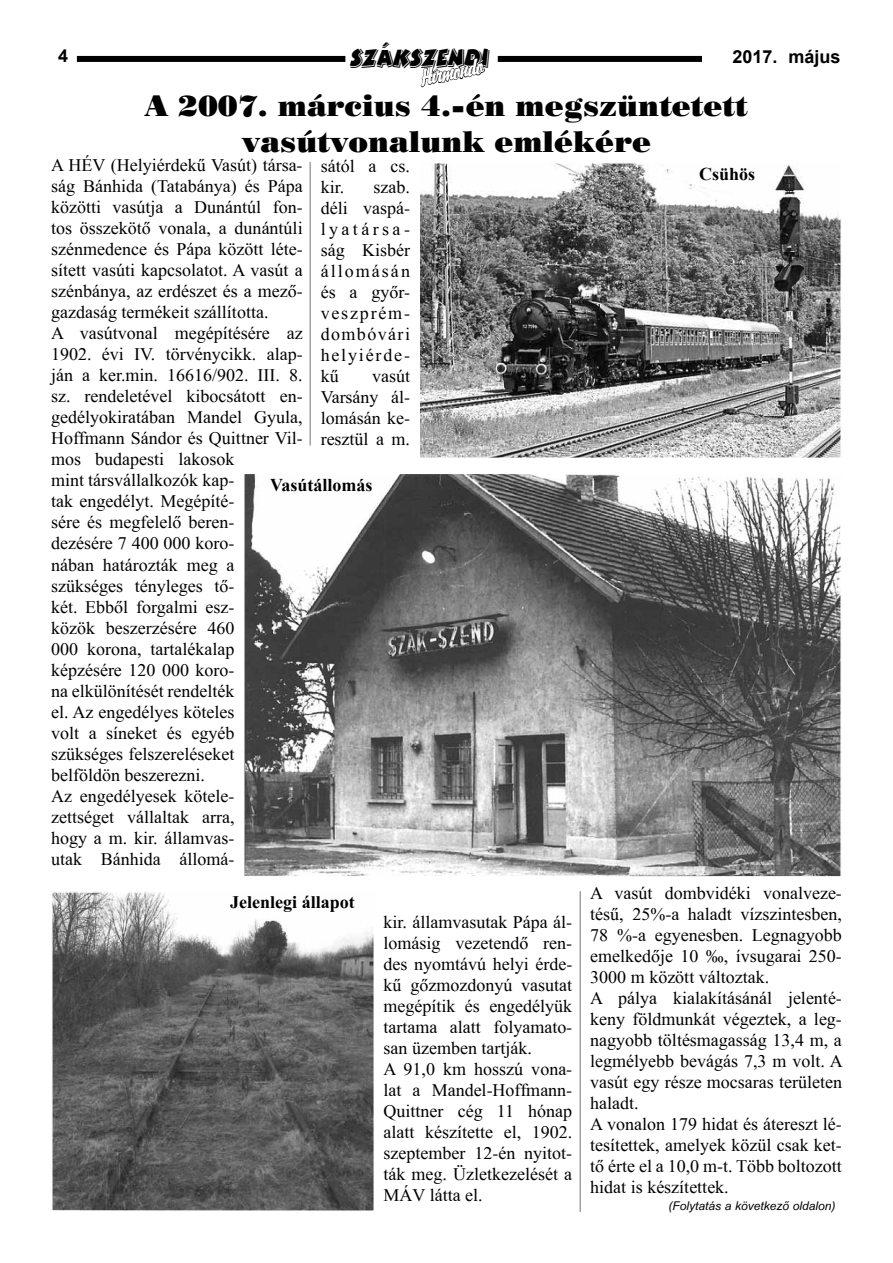
<style>
.page{position:relative;width:893px;height:1263px;background:#fff}
.page>*{position:absolute;margin:0;border:0;box-sizing:border-box;transform-origin:0 0}
.t1{font:30px/36px "Poster Bodoni HU Normal";color:#000;text-align:center}
.t2{font:28.8px "Bertram CE";letter-spacing:-.05em;color:#000;scale:.83 1}
.t3{font:italic 21px "Briquet HU Plain";color:#fff}
.t4{font:18px/21px "Times New Roman HU";color:#000}
.t5{font:700 18px "Times New Roman";color:#000}
.t6{font:18px "Times New Roman HU Bold";color:#000}
.t7{font:700 18px "Arial";color:#000}
.t8{font:12px "Arial HU Italic";color:#000}
</style>
<div class="page">
<div style="left:77px;top:56px;width:268px;height:6px;background:#000"></div>
<div style="left:498px;top:56px;width:233px;height:6px;background:#000"></div>
<div style="left:702px;top:43px;width:140px;height:27px;background:#fff"></div>
<svg style="left:420px;top:57px;width:65px;height:31px"></svg>
<img style="left:54px;top:894px;width:318px;height:315px">
<div style="left:51px;top:891px;width:324px;height:321px;border:2px solid #fff"></div>
<img style="left:246px;top:475px;width:593px;height:400px">
<div style="left:243px;top:472px;width:599px;height:406px;border:2px solid #fff"></div>
<img style="left:421px;top:165px;width:418px;height:291px">
<div style="left:418px;top:162px;width:424px;height:297px;border:2px solid #fff"></div>
<hr style="left:310px;top:162px;width:1px;height:284px;background:#737577">
<hr style="left:580px;top:891px;width:1px;height:321px;background:#737577">
<p class="t7" style="left:58px;top:44px;width:12px">4</p>
<h2 class="t2" style="left:350px;top:42px;width:169px">SZÁKSZENDI</h2>
<p class="t7" style="left:732px;top:44px;width:110px">2017. május</p>
<p class="t3" style="left:417px;top:66px;width:66px;rotate:-11deg">Hírmondó</p>
<h1 class="t1" style="left:145px;top:87px;width:604px">A 2007. március 4.-én megszüntetett vasútvonalunk emlékére</h1>
<p class="t4" style="left:51px;top:155px;width:253px">A HÉV (Helyiérdekű Vasút) társa&shy;ság Bánhida (Tatabánya) és Pápa közötti vasútja a Dunántúl fon&shy;tos összekötő vonala, a dunántúli szénmedence és Pápa között léte&shy;sített vasúti kapcsolatot. A vasút a szénbánya, az erdészet és a mező&shy;gazdaság termékeit szállította.<br>A vasútvonal megépítésére az<br>1902. évi IV. törvénycikk. alap&shy;ján a ker.min. 16616/902. III. 8. sz. rendeletével kibocsátott en&shy;gedélyokiratában Mandel Gyula,<br>Hoffmann Sándor és Quittner Vil&shy;mos budapesti lakosok<br>mint társvállalkozók kap-<br>tak engedélyt. Megépíté-<br>sére és megfelelő beren-<br>dezésére 7 400 000 koro-<br>nában határozták meg a szükséges tényleges tő-<br>két. Ebből forgalmi esz-<br>közök beszerzésére 460<br>000 korona, tartalékalap képzésére 120 000 koro-<br>na elkülönítését rendelték<br>el. Az engedélyes köteles<br>volt a síneket és egyéb szükséges felszereléseket belföldön beszerezni.<br>Az engedélyesek kötele-<br>zettséget vállaltak arra,<br>hogy a m. kir. államvas-<br>utak Bánhida állomá-</p>
<p class="t4" style="left:321px;top:155px;width:91px">sától a cs. kir.</p>
<p class="t4" style="left:321px;top:176px;width:91px;text-align:justify;text-indent:53px">szab. déli vaspá&shy;lyatársa&shy;ság Kisbér állomásán és a győr&shy;veszprém&shy;dombóvári helyiérde&shy;kű</p>
<p class="t4" style="left:321px;top:365px;width:91px;text-align:justify;text-indent:51px">vasút Varsány ál&shy;lomásán ke&shy;resztül a m.</p>
<p class="t5" style="left:270px;top:472px;width:104px">Vasútállomás</p>
<p class="t6" style="left:230px;top:892px;width:126px">Jelenlegi állapot</p>
<p class="t4" style="left:384px;top:911px;width:190px">kir. államvasutak Pápa ál&shy;lomásig vezetendő ren&shy;des nyomtávú helyi érde&shy;kű gőzmozdonyú vasutat megépítik és engedélyük tartama alatt folyamato&shy;san üzemben tartják.<br>A 91,0 km hosszú vona&shy;lat a Mandel-Hoffmann-<br>Quittner cég 11 hónap alatt készítette el, 1902. szeptember 12-én nyitot&shy;ták meg. Üzletkezelését a<br>MÁV látta el.</p>
<p class="t5" style="left:699px;top:161px;width:58px">Csühös</p>
<p class="t4" style="left:590px;top:882px;width:254px">A vasút dombvidéki vonalveze&shy;tésű, 25%-a haladt vízszintesben,<br>78 %-a egyenesben. Legnagyobb emelkedője 10 ‰, ívsugarai 250-<br>3000 m között változtak.<br>A pálya kialakításánál jelenté&shy;keny földmunkát végeztek, a leg&shy;nagyobb töltésmagasság 13,4 m, a legmélyebb bevágás 7,3 m volt. A vasút egy része mocsaras területen haladt.<br>A vonalon 179 hidat és átereszt lé&shy;tesítettek, amelyek közül csak ket&shy;tő érte el a 10,0 m-t. Több boltozott hidat is készítettek.</p>
<p class="t8" style="left:668px;top:1199px;width:169px">(Folytatás a következõ oldalon)</p>
</div>
